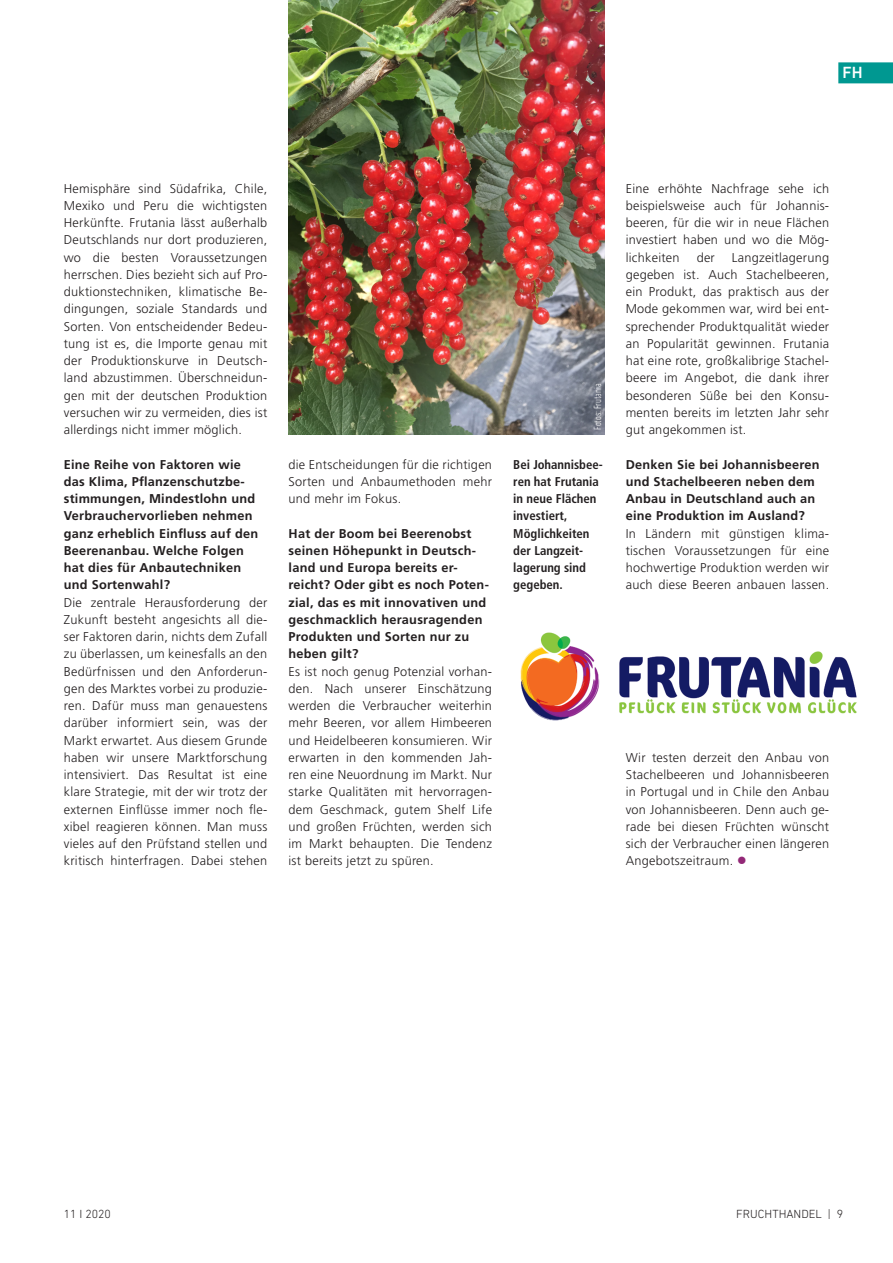
<style>
.page{position:relative;width:893px;height:1263px;background:#fff}
.page>*{position:absolute;margin:0;border:0;box-sizing:border-box;transform-origin:0 0}
.t1{font:500 16.5px "DIN Next LT Pro";color:#fff}
.t2{font:300 12.75px/17.2px "Frutiger LT";letter-spacing:.02em;color:#231f20;text-align:justify}
.t3{font:700 12.75px/17.2px "Frutiger LT";letter-spacing:.02em;color:#231f20}
.t4{font:700 condensed 12.75px/17.2px "Frutiger LT";color:#231f20}
.t5{font:300 12px "DIN Next LT Pro";color:#231f20}
.t6{font:300 condensed 10.5px "DIN Next LT Pro";color:#fff}
.s1{color:#932877}
</style>
<div class="page">
<div style="left:838px;top:62px;width:55px;height:21px;background:#009891"></div>
<img style="left:289px;top:0;width:315px;height:434px">
<img style="left:520px;top:632px;width:337px;height:89px">
<p class="t1" style="left:843px;top:63px;width:22px">FH</p>
<p class="t2" style="left:64px;top:180px;width:205px">Hemisphäre sind Südafrika, Chile, Mexiko und Peru die wichtigsten Herkünfte. Frutania lässt außerhalb Deutschlands nur dort produzieren, wo die besten Voraussetzungen herrschen. Dies bezieht sich auf Pro&shy;duktionstechniken, klimatische Be&shy;dingungen, soziale Standards und Sorten. Von entscheidender Bedeu&shy;tung ist es, die Importe genau mit der Produktionskurve in Deutsch&shy;land abzustimmen. Überschneidun&shy;gen mit der deutschen Produktion versuchen wir zu vermeiden, dies ist allerdings nicht immer möglich.</p>
<p class="t3" style="left:64px;top:456px;width:196px">Eine Reihe von Faktoren wie das Klima, Pflanzenschutzbe&shy;stimmungen, Mindestlohn und<br>Verbrauchervorlieben nehmen ganz erheblich Einfluss auf den<br>Beerenanbau. Welche Folgen hat dies für Anbautechniken und Sortenwahl?</p>
<p class="t2" style="left:64px;top:594px;width:205px">Die zentrale Herausforderung der Zukunft besteht angesichts all die&shy;ser Faktoren darin, nichts dem Zufall zu überlassen, um keinesfalls an den Bedürfnissen und den Anforderun&shy;gen des Marktes vorbei zu produzie&shy;ren. Dafür muss man genauestens darüber informiert sein, was der Markt erwartet. Aus diesem Grunde haben wir unsere Marktforschung intensiviert. Das Resultat ist eine klare Strategie, mit der wir trotz der externen Einflüsse immer noch fle&shy;xibel reagieren können. Man muss vieles auf den Prüfstand stellen und kritisch hinterfragen. Dabei stehen</p>
<p class="t2" style="left:289px;top:456px;width:205px">die Entscheidungen für die richtigen Sorten und Anbaumethoden mehr und mehr im Fokus.</p>
<p class="t3" style="left:289px;top:525px;width:202px">Hat der Boom bei Beerenobst seinen Höhepunkt in Deutsch&shy;land und Europa bereits er&shy;reicht? Oder gibt es noch Poten&shy;zial, das es mit innovativen und geschmacklich herausragenden<br>Produkten und Sorten nur zu heben gilt?</p>
<p class="t2" style="left:289px;top:663px;width:205px">Es ist noch genug Potenzial vorhan&shy;den. Nach unserer Einschätzung werden die Verbraucher weiterhin mehr Beeren, vor allem Himbeeren und Heidelbeeren konsumieren. Wir erwarten in den kommenden Jah&shy;ren eine Neuordnung im Markt. Nur starke Qualitäten mit hervorragen&shy;dem Geschmack, gutem Shelf Life und großen Früchten, werden sich im Markt behaupten. Die Tendenz ist bereits jetzt zu spüren.</p>
<p class="t6" style="left:592px;top:430px;width:48px;rotate:-90deg">Fotos: Frutania</p>
<p class="t4" style="left:513px;top:456px;width:91px">Bei Johannisbee&shy;ren hat Frutania in neue Flächen investiert,<br>Möglichkeiten der Langzeit&shy;lagerung sind gegeben.</p>
<p class="t2" style="left:626px;top:180px;width:205px">Eine erhöhte Nachfrage sehe ich beispielsweise auch für Johannis&shy;beeren, für die wir in neue Flächen investiert haben und wo die Mög&shy;lichkeiten</p>
<p class="t2" style="left:626px;top:249px;width:205px;text-indent:106px">Langzeitlagerung gegeben ist. Auch Stachelbeeren, ein Produkt, das praktisch aus der Mode gekommen war, wird bei ent&shy;sprechender Produktqualität wieder an Popularität gewinnen. Frutania hat eine rote, großkalibrige Stachel&shy;beere im Angebot, die dank ihrer besonderen Süße bei den Konsu&shy;menten bereits im letzten Jahr sehr gut angekommen ist.</p>
<p class="t3" style="left:626px;top:456px;width:195px">Denken Sie bei Johannisbeeren und Stachelbeeren neben dem<br>Anbau in Deutschland auch an eine Produktion im Ausland?</p>
<p class="t2" style="left:626px;top:525px;width:205px">In Ländern mit günstigen klima&shy;tischen Voraussetzungen für eine hochwertige Produktion werden wir auch diese Beeren anbauen lassen.</p>
<p class="t2" style="left:697px;top:249px;width:20px">der</p>
<p class="t2" style="left:626px;top:749px;width:205px">Wir testen derzeit den Anbau von Stachelbeeren und Johannisbeeren in Portugal und in Chile den Anbau von Johannisbeeren. Denn auch ge&shy;rade bei diesen Früchten wünscht sich der Verbraucher einen längeren Angebotszeitraum. <span class="s1">●</span></p>
<p class="t5" style="left:64px;top:1206px;width:49px">11 I 2020</p>
<p class="t5" style="left:736px;top:1206px;width:109px">FRUCHTHANDEL | 9</p>
</div>
